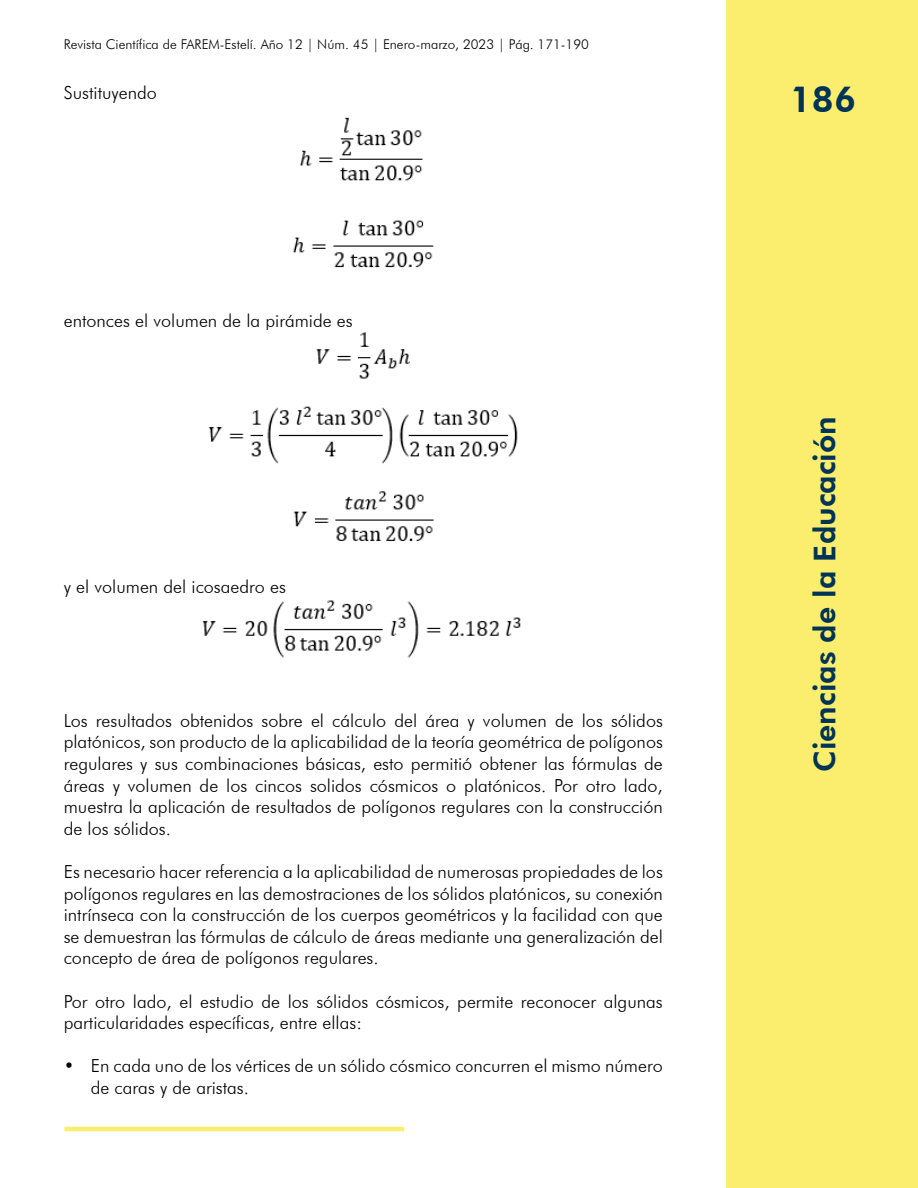
<style>
.page{position:relative;width:918px;height:1188px;background:#fff}
.page>*{position:absolute;margin:0;border:0;box-sizing:border-box;transform-origin:0 0}
.t1{font:800 36px "Futura BT";color:#003457}
.t2{font:800 30px "Futura BT";color:#003457}
.t3{font:300 18px/21.6px "Futura BT";color:#000;text-align:justify}
.t4{font:300 13.5px "Futura BT";color:#000}
</style>
<div class="page">
<div style="left:727px;top:0;width:191px;height:1188px;background:#fbee6e"></div>
<hr style="left:64px;top:1127px;width:340px;height:4px;background:#fbee6e">
<img style="left:300px;top:117px;width:123px;height:64px">
<img style="left:293px;top:220px;width:141px;height:48px">
<img style="left:208px;top:332px;width:310px;height:209px">
<img style="left:202px;top:600px;width:319px;height:58px">
<p class="t4" style="left:64px;top:36px;width:527px">Revista Científica de FAREM-Estelí. Año 12 | Núm. 45 | Enero-marzo, 2023 | Pág. 171-190</p>
<p class="t3" style="left:64px;top:81px;width:95px">Sustituyendo</p>
<p class="t3" style="left:64px;top:310px;width:291px">entonces el volumen de la pirámide es</p>
<p class="t3" style="left:64px;top:576px;width:224px">y el volumen del icosaedro es</p>
<p class="t3" style="left:64px;top:709px;width:601px">Los resultados obtenidos sobre el cálculo del área y volumen de los sólidos platónicos, son producto de la aplicabilidad de la teoría geométrica de polígonos regulares y sus combinaciones básicas, esto permitió obtener las fórmulas de áreas y volumen de los cincos solidos cósmicos o platónicos. Por otro lado, muestra la aplicación de resultados de polígonos regulares con la construcción de los sólidos.</p>
<p class="t3" style="left:64px;top:861px;width:601px">Es necesario hacer referencia a la aplicabilidad de numerosas propiedades de los polígonos regulares en las demostraciones de los sólidos platónicos, su conexión intrínseca con la construcción de los cuerpos geométricos y la facilidad con que se demuestran las fórmulas de cálculo de áreas mediante una generalización del concepto de área de polígonos regulares.</p>
<p class="t3" style="left:64px;top:990px;width:601px">Por otro lado, el estudio de los sólidos cósmicos, permite reconocer algunas particularidades específicas, entre ellas:</p>
<p class="t3" style="left:91px;top:1055px;width:574px;text-indent:-27px">• En cada uno de los vértices de un sólido cósmico concurren el mismo número de caras y de aristas.</p>
<h1 class="t1" style="left:790px;top:78px;width:68px">186</h1>
<h2 class="t2" style="left:807px;top:772px;width:357px;rotate:-90deg">Ciencias de la Educación</h2>
</div>
